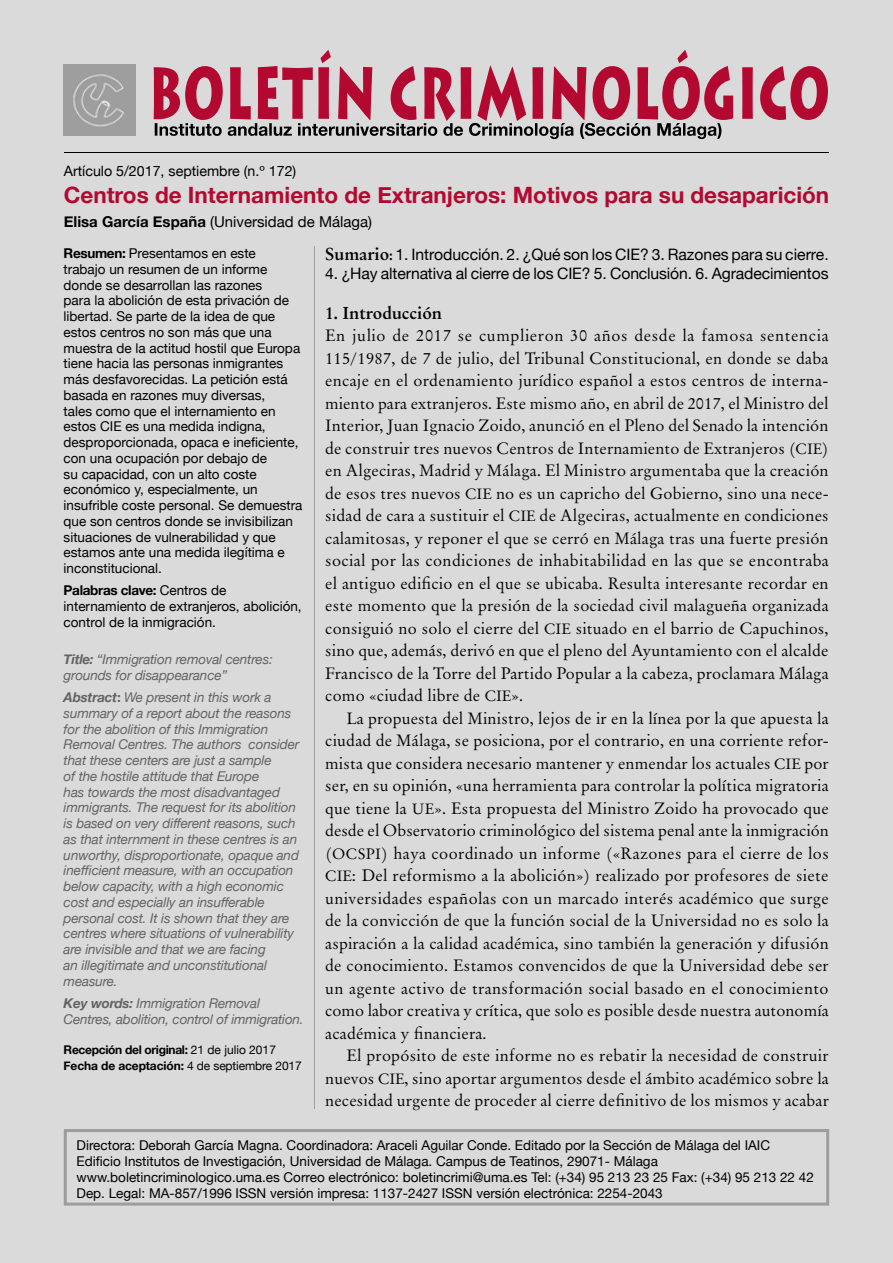
<style>
.page{position:relative;width:893px;height:1263px;background:#dadada}
.page>*{position:absolute;margin:0;border:0;box-sizing:border-box;transform-origin:0 0}
.t1{font:700 22.5px "Helvetica Neue";color:#b30931}
.t2{font:700 17.25px "Original Garamond BT";color:#000}
.t3{font:16.5px/22.5px "Original Garamond BT";letter-spacing:.01em;color:#000;text-align:justify}
.t4{font:15.75px "Helvetica Neue";letter-spacing:-.01em;color:#000}
.t5{font:15px "Helvetica Neue";color:#000}
.t6{font:14.25px "Helvetica Neue";color:#000}
.t7{font:13.5px/15.8px "Helvetica Neue";color:#000}
.t8{font:italic 13.5px/15.8px "Helvetica Neue";letter-spacing:-.01em;color:#646363}
.t9{font:700 12px/15.8px "Helvetica Neue";letter-spacing:-.025em;color:#000}
.s1{font-weight:700}
.s2{font-weight:700;font-style:normal}
.s3{font-weight:400}
.s4{font-family:"Original Garamond BT";font-weight:700;font-size:17.25px}
.s5{font-family:"Original Garamond BT";font-weight:700;font-size:14.4px}
.s6{font-size:15px}
</style>
<div class="page">
<div style="left:64px;top:1129px;width:765px;height:76px;border:3px solid #9d9d9c"></div>
<hr style="left:314px;top:246px;width:1px;height:863px;background:#9d9d9c">
<img style="left:64px;top:64px;width:71px;height:72px">
<svg style="left:155px;top:123px;width:566px;height:16px"></svg>
<svg style="left:154px;top:50px;width:674px;height:71px"></svg>
<hr style="left:64px;top:152px;width:765px;height:1px;background:#000">
<p class="t6" style="left:64px;top:163px;width:234px">Artículo 5/2017, septiembre (n.º 172)</p>
<h1 class="t1" style="left:64px;top:181px;width:767px">Centros de Internamiento de Extranjeros: Motivos para su desaparición</h1>
<p class="t5" style="left:64px;top:213px;width:310px"><span class="s1">Elisa García España</span> (Universidad de Málaga)</p>
<p class="t7" style="left:64px;top:245px;width:240px"><span class="s1">Resumen:</span> Presentamos en este<br>trabajo un resumen de un informe donde se desarrollan las razones<br>para la abolición de esta privación de libertad. Se parte de la idea de que estos centros no son más que una muestra de la actitud hostil que Europa tiene hacia las personas inmigrantes más desfavorecidas. La petición está basada en razones muy diversas,<br>tales como que el internamiento en estos CIE es una medida indigna, desproporcionada, opaca e ineficiente, con una ocupación por debajo de<br>su capacidad, con un alto coste económico y, especialmente, un insufrible coste personal. Se demuestra que son centros donde se invisibilizan situaciones de vulnerabilidad y que estamos ante una medida ilegítima e inconstitucional.</p>
<p class="t7" style="left:64px;top:582px;width:240px"><span class="s1">Palabras clave:</span> Centros de internamiento de extranjeros, abolición, control de la inmigración.</p>
<p class="t8" style="left:64px;top:651px;width:211px"><span class="s1">Title:</span> “Immigration removal centres: grounds for disappearance”</p>
<p class="t8" style="left:64px;top:689px;width:237px"><span class="s1">Abstract</span><span class="s2">:</span> We present in this work a summary of a report about the reasons for the abolition of this Immigration Removal Centres. The authors consider that these centers are just a sample<br>of the hostile attitude that Europe<br>has towards the most disadvantaged immigrants. The request for its abolition is based on very different reasons, such as that internment in these centres is an unworthy, disproportionate, opaque and inefficient measure, with an occupation below capacity, with a high economic cost and especially an insufferable personal cost. It is shown that they are centres where situations of vulnerability are invisible and that we are facing<br>an illegitimate and unconstitutional measure.</p>
<p class="t8" style="left:64px;top:995px;width:242px"><span class="s1">Key words:</span> Immigration Removal<br>Centres, abolition, control of immigration.</p>
<p class="t9" style="left:64px;top:1042px;width:240px">Recepción del original: <span class="s3">21 de julio 2017<br></span>Fecha de aceptación: <span class="s3">4 de septiembre 2017</span></p>
<p class="t4" style="left:325px;top:245px;width:505px"><span class="s4">Sumario</span><span class="s5">:</span>1. Introducción. 2. ¿Qué son los CIE? 3. Razones para su cierre.</p>
<p class="t4" style="left:325px;top:264px;width:505px">4. ¿Hay alternativa al cierre de los CIE? 5. Conclusión. 6. Agradecimientos</p>
<p class="t2" style="left:325px;top:302px;width:119px">1. Introducción</p>
<p class="t3" style="left:325px;top:324px;width:505px">En julio de 2017 se cumplieron 30 años desde la famosa sentencia 115/1987, de 7 de julio, del Tribunal Constitucional, en donde se daba encaje en el ordenamiento jurídico español a estos centros de interna&shy;miento para extranjeros. Este mismo año, en abril de 2017, el Ministro del Interior, Juan Ignacio Zoido, anunció en el Pleno del Senado la intención de construir tres nuevos Centros de Internamiento de Extranjeros (<span class="s6">CIE</span>) en Algeciras, Madrid y Málaga. El Ministro argumentaba que la creación de esos tres nuevos <span class="s6">CIE</span> no es un capricho del Gobierno, sino una nece&shy;sidad de cara a sustituir el <span class="s6">CIE</span> de Algeciras, actualmente en condiciones calamitosas, y reponer el que se cerró en Málaga tras una fuerte presión social por las condiciones de inhabitabilidad en las que se encontraba el antiguo edificio en el que se ubicaba. Resulta interesante recordar en este momento que la presión de la sociedad civil malagueña organizada consiguió no solo el cierre del <span class="s6">CIE</span> situado en el barrio de Capuchinos, sino que, además, derivó en que el pleno del Ayuntamiento con el alcalde Francisco de la Torre del Partido Popular a la cabeza, proclamara Málaga como «ciudad libre de <span class="s6">CIE</span>».</p>
<p class="t3" style="left:325px;top:707px;width:505px;text-indent:21px">La propuesta del Ministro, lejos de ir en la línea por la que apuesta la ciudad de Málaga, se posiciona, por el contrario, en una corriente refor&shy;mista que considera necesario mantener y enmendar los actuales <span class="s6">CIE</span> por ser, en su opinión, «una herramienta para controlar la política migratoria que tiene la <span class="s6">UE</span>». Esta propuesta del Ministro Zoido ha provocado que desde el Observatorio criminológico del sistema penal ante la inmigración (<span class="s6">OCSPI</span>) haya coordinado un informe («Razones para el cierre de los <span class="s6">CIE</span>: Del reformismo a la abolición») realizado por profesores de siete universidades españolas con un marcado interés académico que surge de la convicción de que la función social de la Universidad no es solo la aspiración a la calidad académica, sino también la generación y difusión de conocimiento. Estamos convencidos de que la Universidad debe ser un agente activo de transformación social basado en el conocimiento como labor creativa y crítica, que solo es posible desde nuestra autonomía académica y financiera.</p>
<p class="t3" style="left:325px;top:1044px;width:505px;text-indent:21px">El propósito de este informe no es rebatir la necesidad de construir nuevos <span class="s6">CIE</span>, sino aportar argumentos desde el ámbito académico sobre la necesidad urgente de proceder al cierre definitivo de los mismos y acabar</p>
<p class="t7" style="left:77px;top:1137px;width:739px">Directora: Deborah García Magna. Coordinadora: Araceli Aguilar Conde. Editado por la Sección de Málaga del IAIC Edificio Institutos de Investigación, Universidad de Málaga. Campus de Teatinos, 29071- Málaga www.boletincriminologico.uma.es Correo electrónico: boletincrimi@uma.es Tel: (+34) 95 213 23 25 Fax: (+34) 95 213 22 42<br>Dep. Legal: MA-857/1996 ISSN versión impresa: 1137-2427 ISSN versión electrónica: 2254-2043</p>
</div>
